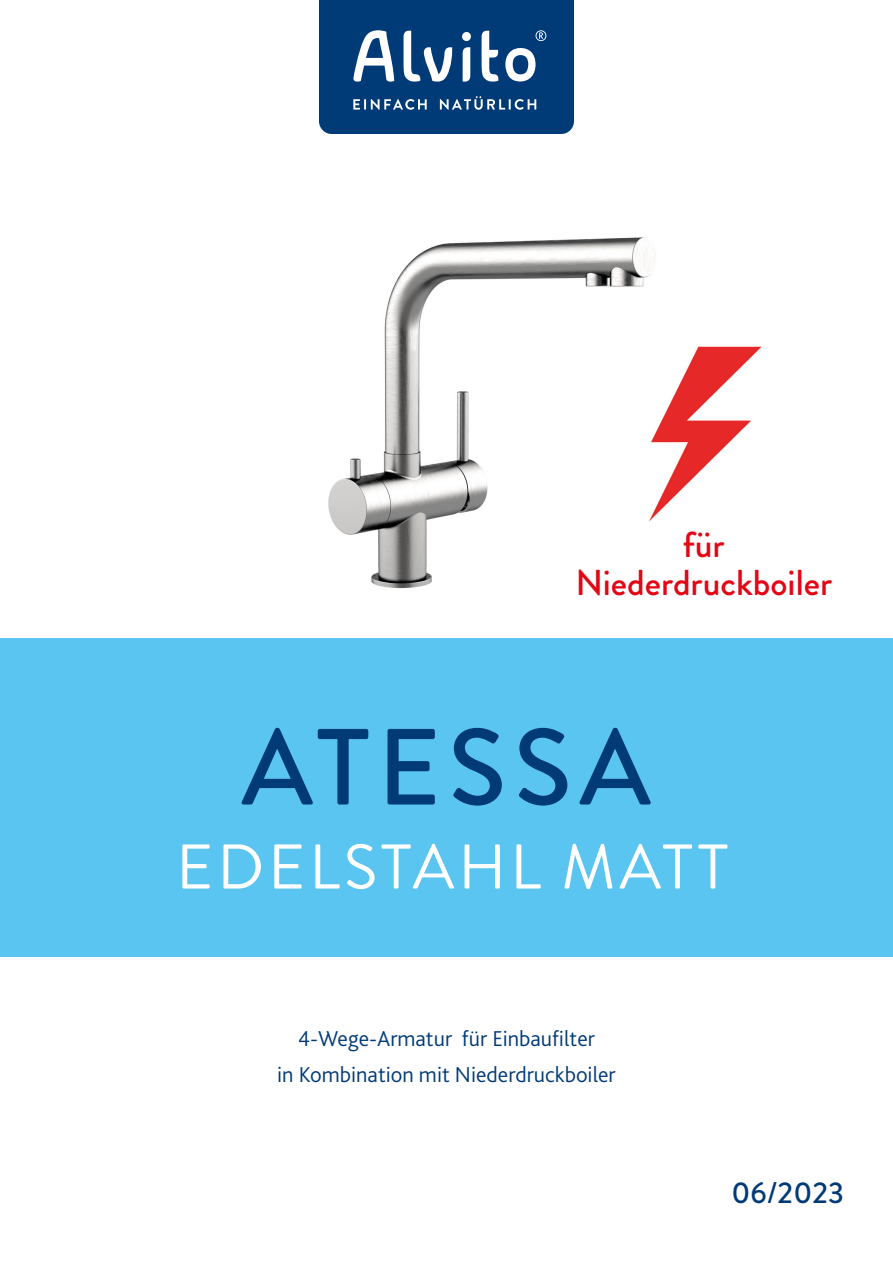
<style>
.page{position:relative;width:893px;height:1263px;background:#fff}
.page>*{position:absolute;margin:0;border:0;box-sizing:border-box;transform-origin:0 0}
.t1{font:500 108px "Brandon Grotesque";letter-spacing:.07em;color:#003b77}
.t2{font:63px "Brandon Grotesque";letter-spacing:.06em;color:#fff}
.t3{font:500 36px/38.5px "Brandon Grotesque";color:#e30614;text-align:center}
.t4{font:500 30px "Brandon Grotesque";letter-spacing:.01em;color:#003b77}
.t5{font:300 22.5px/36px "Bliss Pro";color:#003b77;text-align:center}
</style>
<div class="page">
<img style="left:328px;top:237px;width:328px;height:352px">
<img style="left:636px;top:340px;width:126px;height:186px">
<div style="left:0;top:638px;width:893px;height:319px;background:#5bc5f2"></div>
<svg style="left:319px;top:0;width:255px;height:134px;background:#1d5186"></svg>
<h3 class="t3" style="left:575px;top:526px;width:258px">für<br>Niederdruckboiler</h3>
<h1 class="t1" style="left:241px;top:693px;width:411px">ATESSA</h1>
<h2 class="t2" style="left:176px;top:823px;width:553px">EDELSTAHL MATT</h2>
<p class="t5" style="left:277px;top:1021px;width:340px">4-Wege-Armatur für Einbaufilter<br>in Kombination mit Niederdruckboiler</p>
<h3 class="t4" style="left:731px;top:1172px;width:114px">06/2023</h3>
</div>
